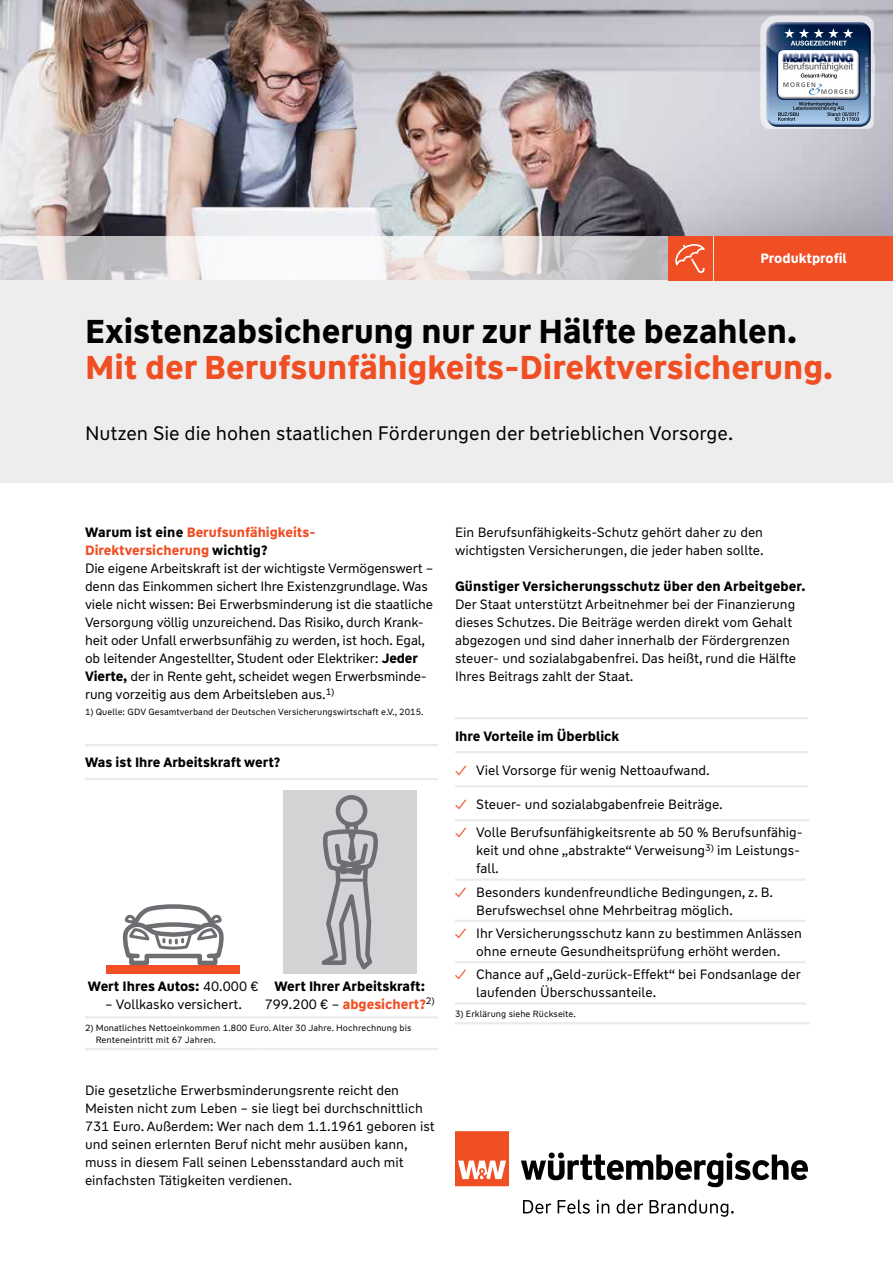
<style>
.page{position:relative;width:893px;height:1263px;background:#fff}
.page>*{position:absolute;margin:0;border:0;box-sizing:border-box;transform-origin:0 0}
.t1{font:700 33px "WW Type";color:#f04e23}
.t2{font:700 33px "WW Type";color:#000}
.t3{font:19.5px "WW Type";color:#000}
.t4{font:13.5px/18px "WW Type";color:#000}
.t5{font:700 13.5px/18px "WW Type";color:#000;text-align:center}
.t6{font:700 13.5px "WW Type";color:#fff}
.t7{font:9px/12px "WW Type";letter-spacing:.01em;color:#000}
.s1{font-weight:700}
.s2{font-weight:700;color:#f04e23}
.s3{font-weight:400}
.s4{color:#f04e23}
</style>
<div class="page">
<hr style="left:85px;top:744px;width:176px;height:2px;background:#ebebec">
<hr style="left:261px;top:744px;width:177px;height:2px;background:#ebebec">
<hr style="left:85px;top:778px;width:176px;height:2px;background:#ebebec">
<hr style="left:261px;top:778px;width:177px;height:2px;background:#ebebec">
<hr style="left:85px;top:1016px;width:176px;height:2px;background:#ebebec">
<hr style="left:261px;top:1016px;width:177px;height:2px;background:#ebebec">
<hr style="left:85px;top:1048px;width:176px;height:2px;background:#ebebec">
<hr style="left:261px;top:1048px;width:177px;height:2px;background:#ebebec">
<img style="left:0;top:0;width:893px;height:236px">
<svg style="left:0;top:236px;width:714px;height:45px"></svg>
<div style="left:0;top:281px;width:893px;height:202px;background:#ededee"></div>
<div style="left:668px;top:236px;width:44px;height:45px;background:#f04e23"></div>
<svg style="left:675px;top:244px;width:30px;height:29px"></svg>
<div style="left:760px;top:16px;width:115px;height:113px;background:#fff;opacity:.6"></div>
<img style="left:766px;top:22px;width:105px;height:105px">
<img style="left:777px;top:49px;width:83px;height:51px">
<img style="left:778px;top:50px;width:81px;height:49px">
<svg style="left:784px;top:28px;width:69px;height:18px"></svg>
<svg style="left:783px;top:63px;width:70px;height:32px"></svg>
<svg style="left:778px;top:102px;width:81px;height:19px;background:#7b98b5"></svg>
<svg style="left:865px;top:57px;width:3px;height:36px"></svg>
<hr style="left:455px;top:717px;width:353px;height:2px;background:#ebebec">
<hr style="left:455px;top:751px;width:353px;height:2px;background:#ebebec">
<hr style="left:455px;top:785px;width:353px;height:2px;background:#ebebec">
<hr style="left:455px;top:920px;width:351px;height:2px;background:#ebebec">
<hr style="left:455px;top:819px;width:355px;height:2px;background:#ebebec">
<hr style="left:455px;top:961px;width:351px;height:2px;background:#ebebec">
<hr style="left:455px;top:878px;width:351px;height:3px;background:#ebebec">
<hr style="left:455px;top:1002px;width:351px;height:2px;background:#ebebec">
<hr style="left:455px;top:1022px;width:355px;height:2px;background:#ebebec">
<div style="left:106px;top:965px;width:134px;height:9px;background:#f04e23"></div>
<div style="left:283px;top:790px;width:134px;height:184px;background:#d1d3d4"></div>
<svg style="left:322px;top:795px;width:56px;height:174px"></svg>
<svg style="left:123px;top:904px;width:101px;height:61px"></svg>
<svg style="left:523px;top:1200px;width:211px;height:17px"></svg>
<svg style="left:521px;top:1152px;width:287px;height:35px"></svg>
<svg style="left:455px;top:1131px;width:54px;height:55px;background:#f26f4c"></svg>
<div style="left:714px;top:236px;width:179px;height:45px;background:#f04e23"></div>
<p class="t6" style="left:760px;top:250px;width:88px">Produktprofil</p>
<h1 class="t2" style="left:85px;top:309px;width:713px">Existenzabsicherung nur zur Hälfte bezahlen.</h1>
<h1 class="t1" style="left:85px;top:346px;width:750px">Mit der Berufsunfähigkeits-Direktversicherung.</h1>
<h2 class="t3" style="left:85px;top:421px;width:650px">Nutzen Sie die hohen staatlichen Förderungen der betrieblichen Vorsorge.</h2>
<p class="t4" style="left:85px;top:523px;width:350px"><span class="s1">Warum ist eine</span> <span class="s2">Berufsunfähigkeits-Direktversicherung</span> <span class="s1">wichtig?<br></span>Die eigene Arbeitskraft ist der wichtigste Vermögenswert – denn das Einkommen sichert Ihre Existenzgrundlage. Was viele nicht wissen: Bei Erwerbsminderung ist die staatliche Versorgung völlig unzureichend. Das Risiko, durch Krank&shy;heit oder Unfall erwerbsunfähig zu werden, ist hoch. Egal, ob leitender Angestellter, Student oder Elektriker: <span class="s1">Jeder Vierte,</span> der in Rente geht, scheidet wegen Erwerbsminde&shy;rung vorzeitig aus dem Arbeitsleben aus.<sup>1)</sup></p>
<p class="t7" style="left:85px;top:706px;width:340px">1) Quelle: GDV Gesamtverband der Deutschen Versicherungswirtschaft e.V., 2015.</p>
<p class="t5" style="left:85px;top:754px;width:197px">Was ist Ihre Arbeitskraft wert?</p>
<p class="t5" style="left:265px;top:977px;width:172px">Wert Ihrer Arbeitskraft:<br><span class="s3">799.200 € –</span> <span class="s4">abgesichert?</span><sup>2)</sup></p>
<p class="t7" style="left:96px;top:1022px;width:317px;text-indent:-11px">2) Monatliches Nettoeinkommen 1.800 Euro. Alter 30 Jahre. Hochrechnung bis<br>Renteneintritt mit 67 Jahren.</p>
<p class="t5" style="left:88px;top:977px;width:172px">Wert Ihres Autos: <span class="s3">40.000 €</span></p>
<p class="t4" style="left:105px;top:995px;width:138px">– Vollkasko versichert.</p>
<p class="t4" style="left:85px;top:1081px;width:351px">Die gesetzliche Erwerbsminderungsrente reicht den Meisten nicht zum Leben – sie liegt bei durchschnittlich 731 Euro. Außerdem: Wer nach dem 1.1.1961 geboren ist und seinen erlernten Beruf nicht mehr ausüben kann, muss in diesem Fall seinen Lebensstandard auch mit einfachsten Tätigkeiten verdienen.</p>
<p class="t4" style="left:455px;top:523px;width:310px">Ein Berufsunfähigkeits-Schutz gehört daher zu den wichtigsten Versicherungen, die jeder haben sollte.</p>
<p class="t5" style="left:455px;top:577px;width:352px">Günstiger Versicherungsschutz über den Arbeitgeber.</p>
<p class="t4" style="left:455px;top:595px;width:343px">Der Staat unterstützt Arbeitnehmer bei der Finanzierung dieses Schutzes. Die Beiträge werden direkt vom Gehalt abgezogen und sind daher innerhalb der Fördergrenzen steuer- und sozialabgabenfrei. Das heißt, rund die Hälfte Ihres Beitrags zahlt der Staat.</p>
<p class="t5" style="left:455px;top:727px;width:166px">Ihre Vorteile im Überblick</p>
<p class="t4" style="left:455px;top:761px;width:256px"><span class="s4">✓</span> Viel Vorsorge für wenig Nettoaufwand.</p>
<p class="t4" style="left:455px;top:795px;width:269px"><span class="s4">✓</span> Steuer- und sozialabgabenfreie Beiträge.</p>
<p class="t4" style="left:476px;top:823px;width:328px;text-indent:-21px"><span class="s4">✓</span> Volle Berufsunfähigkeitsrente ab 50 % Berufsunfähig&shy;keit und ohne „abstrakte“ Verweisung<sup>3)</sup> im Leistungs&shy;fall.</p>
<p class="t4" style="left:476px;top:883px;width:298px;text-indent:-21px"><span class="s4">✓</span> Besonders kundenfreundliche Bedingungen, z. B.<br>Berufswechsel ohne Mehrbeitrag möglich.</p>
<p class="t4" style="left:455px;top:924px;width:348px;text-align:center"><span class="s4">✓</span> Ihr Versicherungsschutz kann zu bestimmen Anlässen ohne erneute Gesundheitsprüfung erhöht werden.</p>
<p class="t4" style="left:476px;top:965px;width:326px;text-indent:-21px"><span class="s4">✓</span> Chance auf „Geld-zurück-Effekt“ bei Fondsanlage der laufenden Überschussanteile.</p>
<p class="t7" style="left:455px;top:1008px;width:122px">3) Erklärung siehe Rückseite.</p>
</div>
